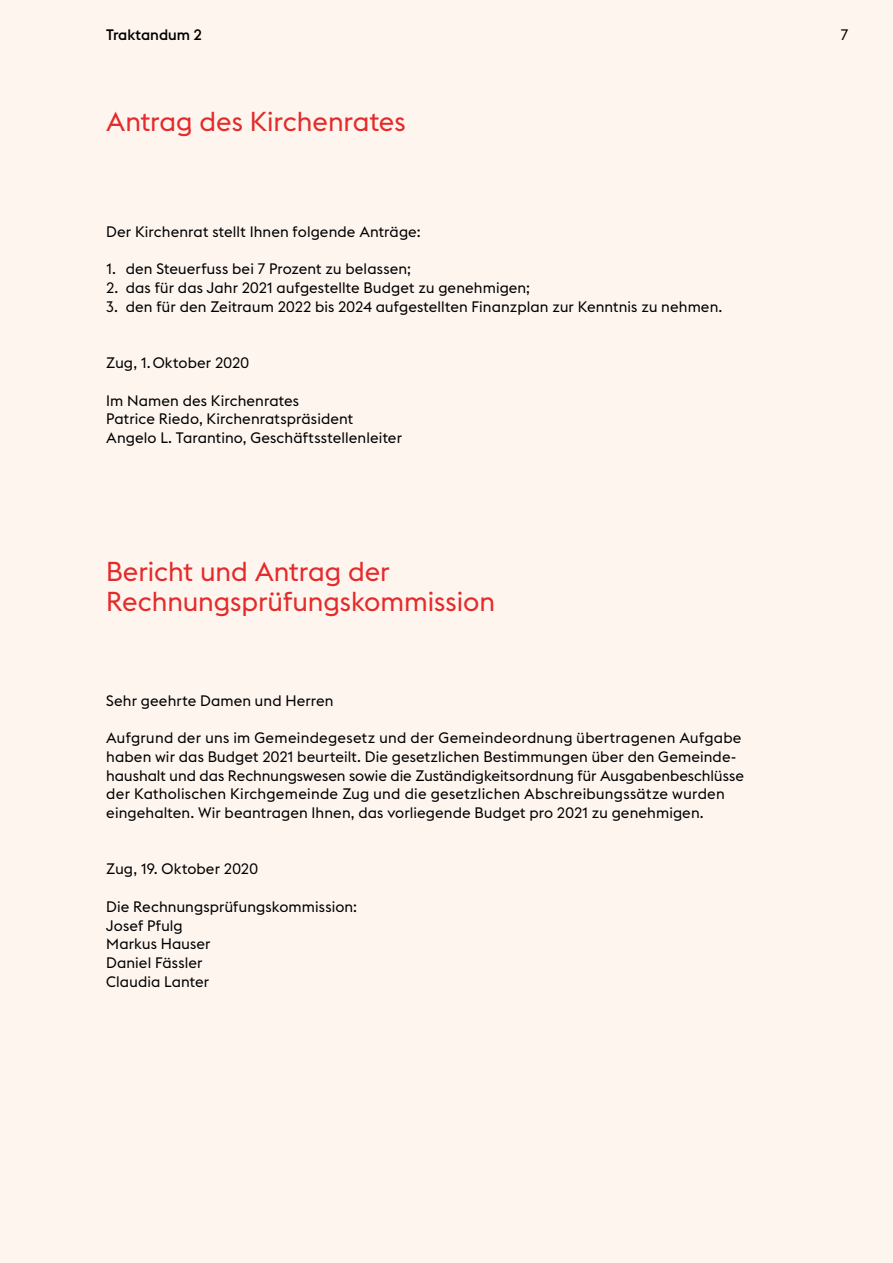
<style>
.page{position:relative;width:893px;height:1263px;background:#fef5ef}
.page>*{position:absolute;margin:0;border:0;box-sizing:border-box;transform-origin:0 0}
.t1{font:27px/30px "EUCLIDKATH ZUG Regular";letter-spacing:-.005em;color:#e42b2b}
.t2{font:15px/18.8px "EUCLIDKATH ZUG Regular";letter-spacing:.005em;color:#000}
.t3{font:15px "EUCLIDKATH ZUG Medium";color:#000}
</style>
<div class="page">
<p class="t3" style="left:106px;top:26px;width:97px">Traktandum 2</p>
<p class="t2" style="left:841px;top:25px;width:9px">7</p>
<h1 class="t1" style="left:106px;top:106px;width:301px">Antrag des Kirchenrates</h1>
<p class="t2" style="left:106px;top:222px;width:316px">Der Kirchenrat stellt Ihnen folgende Anträge:</p>
<p class="t2" style="left:106px;top:260px;width:306px">1. den Steuerfuss bei 7 Prozent zu belassen;</p>
<p class="t2" style="left:106px;top:279px;width:425px">2. das für das Jahr 2021 aufgestellte Budget zu genehmigen;</p>
<p class="t2" style="left:106px;top:297px;width:618px">3. den für den Zeitraum 2022 bis 2024 aufgestellten Finanzplan zur Kenntnis zu nehmen.</p>
<p class="t2" style="left:106px;top:354px;width:145px">Zug, 1.Oktober 2020</p>
<p class="t2" style="left:106px;top:391px;width:297px">Im Namen des Kirchenrates<br>Patrice Riedo, Kirchenratspräsident<br>Angelo L. Tarantino, Geschäftsstellenleiter</p>
<h1 class="t1" style="left:106px;top:557px;width:390px">Bericht und Antrag der<br>Rechnungsprüfungskommission</h1>
<p class="t2" style="left:106px;top:691px;width:229px">Sehr geehrte Damen und Herren</p>
<p class="t2" style="left:106px;top:729px;width:639px">Aufgrund der uns im Gemeindegesetz und der Gemeindeordnung übertragenen Aufgabe haben wir das Budget 2021 beurteilt. Die gesetzlichen Bestimmungen über den Gemeinde&shy;haushalt und das Rechnungswesen sowie die Zuständigkeitsordnung für Ausgabenbeschlüsse der Katholischen Kirchgemeinde Zug und die gesetzlichen Abschreibungssätze wurden eingehalten. Wir beantragen Ihnen, das vorliegende Budget pro 2021 zu genehmigen.</p>
<p class="t2" style="left:106px;top:860px;width:153px">Zug, 19. Oktober 2020</p>
<p class="t2" style="left:106px;top:897px;width:252px">Die Rechnungsprüfungskommission:<br>Josef Pfulg<br>Markus Hauser<br>Daniel Fässler<br>Claudia Lanter</p>
</div>
